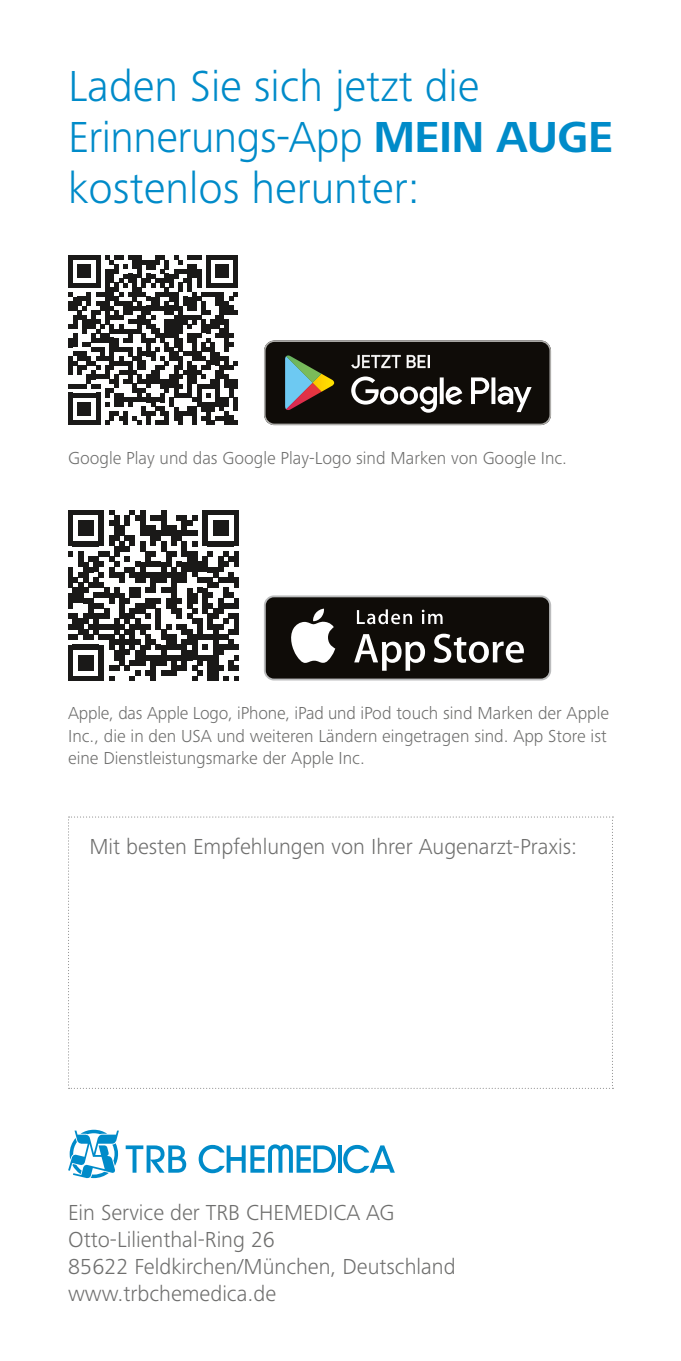
<style>
.page{position:relative;width:681px;height:1361px;background:#fff}
.page>*{position:absolute;margin:0;border:0;box-sizing:border-box;transform-origin:0 0}
.t1{font:300 45px/51px "Frutiger Next LTW1 G";color:#008bc9}
.t2{font:300 22.5px/27px "Frutiger Next LTW1 G";color:#6f6f6e}
.t3{font:300 18px/22.5px "Frutiger Next LTW1 G";color:#6f6f6e}
.s1{font-weight:700}
</style>
<div class="page">
<hr style="left:680px;top:0;width:1px;height:1361px;background:#008bc9">
<svg style="left:68px;top:255px;width:170px;height:170px"></svg>
<svg style="left:68px;top:510px;width:170px;height:170px"></svg>
<svg style="left:68px;top:816px;width:545px;height:273px"></svg>
<svg style="left:264px;top:340px;width:287px;height:85px;background:#35342f"></svg>
<svg style="left:264px;top:595px;width:287px;height:85px"></svg>
<div style="left:266px;top:597px;width:283px;height:81px;background:#0f0c08;border-radius:8px"></div>
<svg style="left:291px;top:608px;width:44px;height:55px"></svg>
<svg style="left:354px;top:634px;width:71px;height:37px"></svg>
<svg style="left:433px;top:634px;width:90px;height:29px"></svg>
<svg style="left:357px;top:609px;width:55px;height:15px"></svg>
<svg style="left:421px;top:609px;width:21px;height:15px"></svg>
<svg style="left:126px;top:1145px;width:60px;height:27px"></svg>
<svg style="left:338px;top:1145px;width:3px;height:27px"></svg>
<svg style="left:343px;top:1145px;width:51px;height:28px"></svg>
<svg style="left:198px;top:1144px;width:138px;height:29px"></svg>
<svg style="left:68px;top:1129px;width:51px;height:50px"></svg>
<h1 class="t1" style="left:68px;top:60px;width:546px">Laden Sie sich jetzt die<br>Erinnerungs-App <span class="s1">MEIN AUGE </span>kostenlos herunter:</h1>
<p class="t3" style="left:68px;top:446px;width:500px">Google Play und das Google Play-Logo sind Marken von Google Inc.</p>
<p class="t3" style="left:68px;top:702px;width:542px">Apple, das Apple Logo, iPhone, iPad und iPod touch sind Marken der Apple<br>Inc., die in den USA und weiteren Ländern eingetragen sind. App Store ist eine Dienstleistungsmarke der Apple Inc.</p>
<p class="t2" style="left:89px;top:833px;width:489px">Mit besten Empfehlungen von Ihrer Augenarzt-Praxis:</p>
<p class="t2" style="left:68px;top:1199px;width:389px">Ein Service der TRB CHEMEDICA AG<br>Otto-Lilienthal-Ring 26<br>85622 Feldkirchen/München, Deutschland www.trbchemedica.de</p>
</div>
